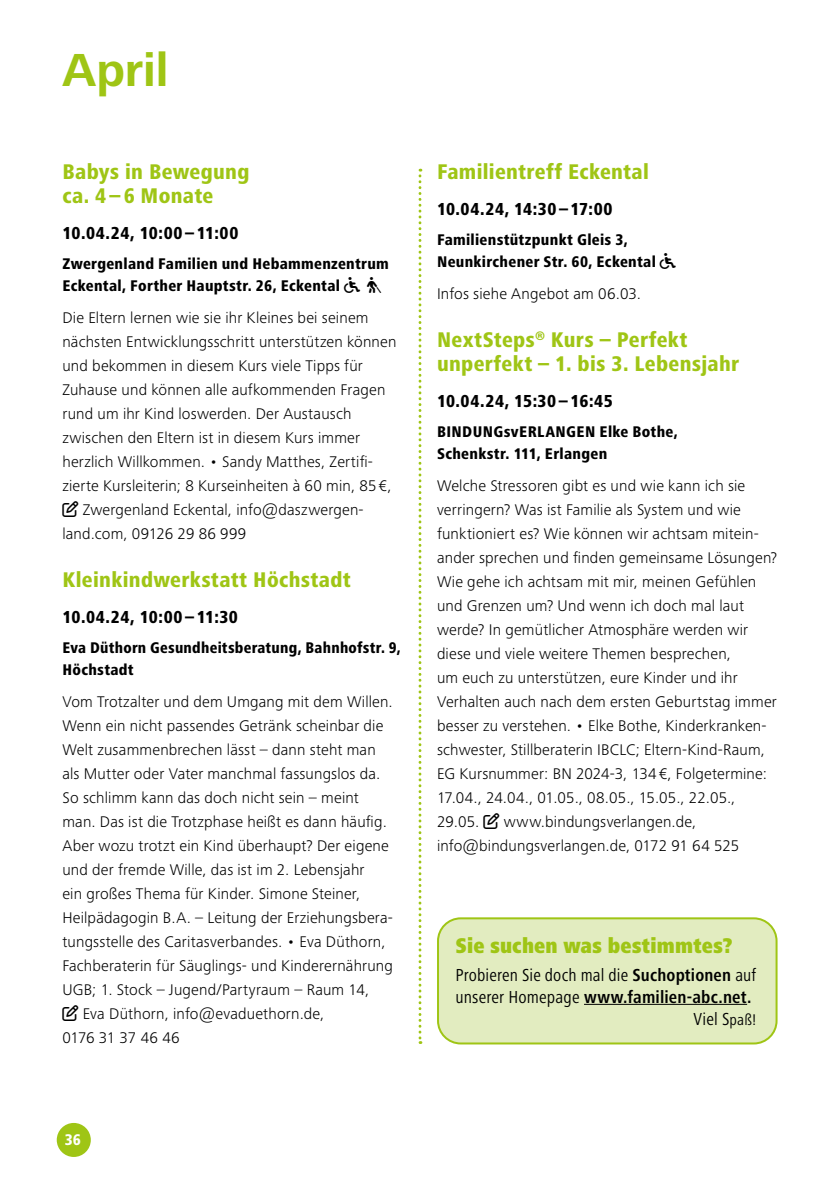
<style>
.page{position:relative;width:840px;height:1191px;background:#fff}
.page>*{position:absolute;margin:0;border:0;box-sizing:border-box;transform-origin:0 0}
.t1{font:700 48px "Frutiger Next LTW1 G";letter-spacing:-.005em;color:#9fc515}
.H3_Headline_11_12pt_Grün{font:800 condensed 22px/24px "Frutiger Next LTW1 G";letter-spacing:.015em;color:#9fc515}
.t2{font:900 condensed 22px "Frutiger Next LTW1 G";letter-spacing:.005em;color:#9fc515;scale:.96 1}
.t3{font:condensed 18px/22px "Frutiger Next LTW1 G";letter-spacing:.01em;color:#000;text-align:right}
.Datum_Uhrzeit_9_12pt{font:800 condensed 18px "Frutiger Next LTW1 G";letter-spacing:.025em;color:#000}
.Grundschrift_8_12pt{font:300 16px/24px "Frutiger Next LTW1 G";letter-spacing:.01em;color:#000}
.Veranstaltungsort_8_11pt{font:800 condensed 16px/22px "Frutiger Next LTW1 G";letter-spacing:.02em;color:#000}
.Grundschrift_8_12pt-2{font:300 16px "Frutiger Next LTW1 G";letter-spacing:-.025em;color:#000}
.t4{font:800 condensed 16px "Frutiger Next LTW1 G";color:#fff}
.s1{font-weight:700}
.s2{font-size:16px}
</style>
<div class="page">
<svg style="left:418px;top:169px;width:3px;height:875px"></svg>
<div style="left:438px;top:918px;width:338px;height:125px;background:#e2ecc0;border-radius:23px"></div>
<hr style="left:583px;top:1004px;width:163px;height:1px;background:#000">
<div style="left:437px;top:917px;width:340px;height:127px;border:2px solid #9fc515;border-radius:23px"></div>
<div style="left:57px;top:1123px;width:34px;height:34px;background:#9fc515;border-radius:50%"></div>
<h1 class="t1" style="left:62px;top:42px;width:107px">April</h1>
<p class="H3_Headline_11_12pt_Grün" style="left:62px;top:160px;width:188px">Babys in Bewegung ca. 4 – 6 Monate</p>
<p class="Datum_Uhrzeit_9_12pt" style="left:62px;top:223px;width:177px">10.04.24, 10:00–11:00</p>
<p class="Veranstaltungsort_8_11pt" style="left:62px;top:253px;width:328px">Zwergenland Familien und Hebammenzentrum<br>Eckental, Forther Hauptstr. 26, Eckental ★★</p>
<p class="Grundschrift_8_12pt" style="left:62px;top:306px;width:307px">Die Eltern lernen wie sie ihr Kleines bei seinem</p>
<p class="Grundschrift_8_12pt" style="left:62px;top:330px;width:335px">nächsten Entwicklungsschritt unterstützen können</p>
<p class="Grundschrift_8_12pt" style="left:62px;top:354px;width:302px">und bekommen in diesem Kurs viele Tipps für</p>
<p class="Grundschrift_8_12pt" style="left:62px;top:378px;width:324px">Zuhause und können alle aufkommenden Fragen</p>
<p class="Grundschrift_8_12pt" style="left:62px;top:402px;width:290px">rund um ihr Kind loswerden. Der Austausch</p>
<p class="Grundschrift_8_12pt" style="left:62px;top:426px;width:299px">zwischen den Eltern ist in diesem Kurs immer</p>
<p class="Grundschrift_8_12pt" style="left:62px;top:450px;width:312px">herzlich Willkommen. • Sandy Matthes, Zertifi-</p>
<p class="Grundschrift_8_12pt" style="left:62px;top:474px;width:330px">zierte Kursleiterin; 8 Kurseinheiten à 60 min, 85€,</p>
<p class="Grundschrift_8_12pt" style="left:83px;top:498px;width:282px">Zwergenland Eckental, info@daszwergen-</p>
<p class="Grundschrift_8_12pt" style="left:62px;top:522px;width:185px">land.com, 09126 29 86 999</p>
<p class="H3_Headline_11_12pt_Grün" style="left:62px;top:568px;width:289px">Kleinkindwerkstatt Höchstadt</p>
<p class="Datum_Uhrzeit_9_12pt" style="left:62px;top:607px;width:177px">10.04.24, 10:00 – 11:30</p>
<p class="Veranstaltungsort_8_11pt" style="left:62px;top:637px;width:340px">Eva Düthorn Gesundheitsberatung, Bahnhofstr. 9,<br>Höchstadt</p>
<p class="Grundschrift_8_12pt" style="left:62px;top:690px;width:332px">Vom Trotzalter und dem Umgang mit dem Willen.</p>
<p class="Grundschrift_8_12pt" style="left:62px;top:714px;width:322px">Wenn ein nicht passendes Getränk scheinbar die</p>
<p class="Grundschrift_8_12pt" style="left:62px;top:738px;width:315px">Welt zusammenbrechen lässt – dann steht man</p>
<p class="Grundschrift_8_12pt" style="left:62px;top:762px;width:319px">als Mutter oder Vater manchmal fassungslos da.</p>
<p class="Grundschrift_8_12pt" style="left:62px;top:786px;width:298px">So schlimm kann das doch nicht sein – meint</p>
<p class="Grundschrift_8_12pt" style="left:62px;top:810px;width:326px">man. Das ist die Trotzphase heißt es dann häufig.</p>
<p class="Grundschrift_8_12pt" style="left:62px;top:834px;width:328px">Aber wozu trotzt ein Kind überhaupt? Der eigene</p>
<p class="Grundschrift_8_12pt" style="left:62px;top:858px;width:303px">und der fremde Wille, das ist im 2. Lebensjahr</p>
<p class="Grundschrift_8_12pt" style="left:62px;top:882px;width:299px">ein großes Thema für Kinder. Simone Steiner,</p>
<p class="Grundschrift_8_12pt" style="left:62px;top:906px;width:332px">Heilpädagogin B.A. – Leitung der Erziehungsbera-</p>
<p class="Grundschrift_8_12pt" style="left:62px;top:930px;width:324px">tungsstelle des Caritasverbandes. • Eva Düthorn,</p>
<p class="Grundschrift_8_12pt" style="left:62px;top:954px;width:332px">Fachberaterin für Säuglings- und Kinderernährung</p>
<p class="Grundschrift_8_12pt" style="left:62px;top:978px;width:308px">UGB; 1. Stock – Jugend/Partyraum – Raum 14,</p>
<p class="Grundschrift_8_12pt" style="left:83px;top:1002px;width:243px">Eva Düthorn, info@evaduethorn.de,</p>
<p class="Grundschrift_8_12pt-2" style="left:62px;top:1028px;width:119px">0176 31 37 46 46</p>
<p class="t4" style="left:65px;top:1130px;width:18px">36</p>
<p class="H3_Headline_11_12pt_Grün" style="left:437px;top:160px;width:213px">Familientreff Eckental</p>
<p class="Datum_Uhrzeit_9_12pt" style="left:437px;top:199px;width:177px">10.04.24, 14:30 – 17:00</p>
<p class="Veranstaltungsort_8_11pt" style="left:437px;top:229px;width:240px">Familienstützpunkt Gleis 3,<br>Neunkirchener Str. 60, Eckental ★★</p>
<p class="Grundschrift_8_12pt" style="left:437px;top:282px;width:205px">Infos siehe Angebot am 06.03.</p>
<p class="H3_Headline_11_12pt_Grün" style="left:437px;top:328px;width:303px">NextSteps<sup>®</sup> Kurs – Perfekt unperfekt – 1. bis 3. Lebensjahr</p>
<p class="Datum_Uhrzeit_9_12pt" style="left:437px;top:391px;width:177px">10.04.24, 15:30 – 16:45</p>
<p class="Veranstaltungsort_8_11pt" style="left:437px;top:421px;width:242px">BINDUNGsvERLANGEN Elke Bothe,<br>Schenkstr. 111, Erlangen</p>
<p class="Grundschrift_8_12pt" style="left:437px;top:474px;width:341px">Welche Stressoren gibt es und wie kann ich sie verringern? Was ist Familie als System und wie funktioniert es? Wie können wir achtsam mitein&shy;ander sprechen und finden gemeinsame Lösungen?<br>Wie gehe ich achtsam mit mir, meinen Gefühlen und Grenzen um? Und wenn ich doch mal laut werde? In gemütlicher Atmosphäre werden wir diese und viele weitere Themen besprechen,<br>um euch zu unterstützen, eure Kinder und ihr Verhalten auch nach dem ersten Geburtstag immer besser zu verstehen. • Elke Bothe, Kinderkranken&shy;schwester, Stillberaterin IBCLC; Eltern-Kind-Raum, EG Kursnummer: BN 2024-3, 134€, Folgetermine:<br>17.04., 24.04., 01.05., 08.05., 15.05., 22.05., 29.05.</p>
<p class="Grundschrift_8_12pt" style="left:437px;top:810px;width:303px;text-indent:67px">www.bindungsverlangen.de, info@bindungsverlangen.de, 0172 91 64 525</p>
<p class="t2" style="left:455px;top:933px;width:290px">Sie suchen was bestimmtes?</p>
<p class="t3" style="left:455px;top:963px;width:302px">Probieren Sie doch mal die <span class="s1">Suchoptionen</span> auf unserer Homepage <span class="s1">www.familien-abc.net.<br></span>Viel S<span class="s2">paß!</span></p>
</div>
